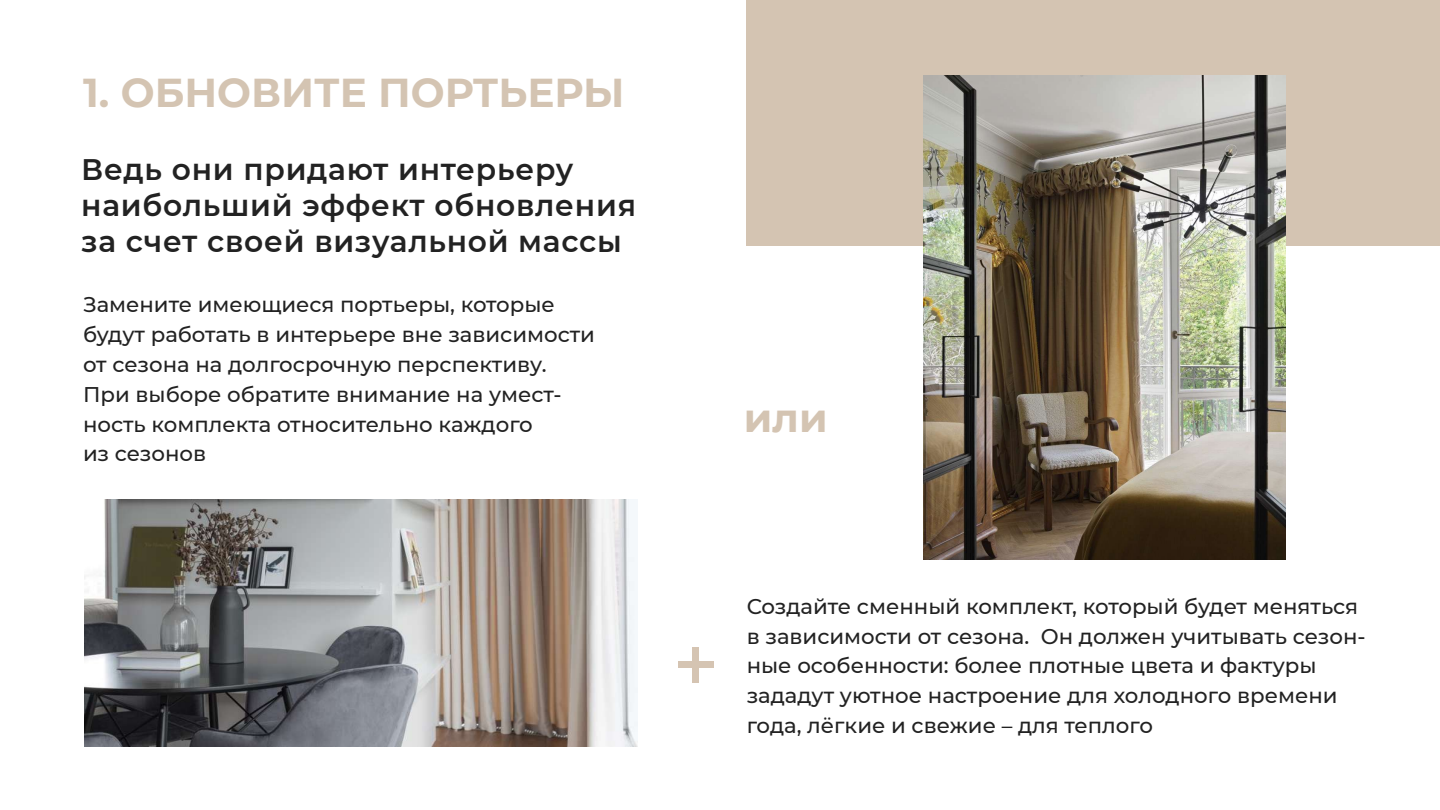
<style>
.page{position:relative;width:1440px;height:810px;background:#fff}
.page>*{position:absolute;margin:0;border:0;box-sizing:border-box;transform-origin:0 0}
.t1{font:700 40.28px "Montserrat";color:#d4c4b2}
.t2{font:600 29.7px/35.9px "Montserrat";letter-spacing:.025em;color:#222}
.t3{font:500 21.23px/29.8px "Montserrat";color:#222}
</style>
<div class="page">
<div style="left:678px;top:662px;width:35px;height:6px;background:#d5c4b2"></div>
<div style="left:693px;top:647px;width:6px;height:35px;background:#d5c4b2"></div>
<div style="left:747px;top:0;width:693px;height:245px;background:#d4c4b2"></div>
<img style="left:85px;top:500px;width:553px;height:246px">
<img style="left:923px;top:76px;width:362px;height:484px">
<h1 class="t1" style="left:83px;top:64px;width:543px">1. ОБНОВИТЕ ПОРТЬЕРЫ</h1>
<h2 class="t2" style="left:81px;top:150px;width:556px">Ведь они придают интерьеру наибольший эффект обновления за счет своей визуальной массы</h2>
<p class="t3" style="left:83px;top:289px;width:514px">Замените имеющиеся портьеры, которые будут работать в интерьере вне зависимости от сезона на долгосрочную перспективу.<br>При выборе обратите внимание на умест&shy;ность комплекта относительно каждого<br>из сезонов</p>
<h1 class="t1" style="left:744px;top:388px;width:85px">или</h1>
<p class="t3" style="left:747px;top:591px;width:621px">Создайте сменный комплект, который будет меняться в зависимости от сезона. Он должен учитывать сезон&shy;ные особенности: более плотные цвета и фактуры зададут уютное настроение для холодного времени года, лёгкие и свежие – для теплого</p>
</div>
